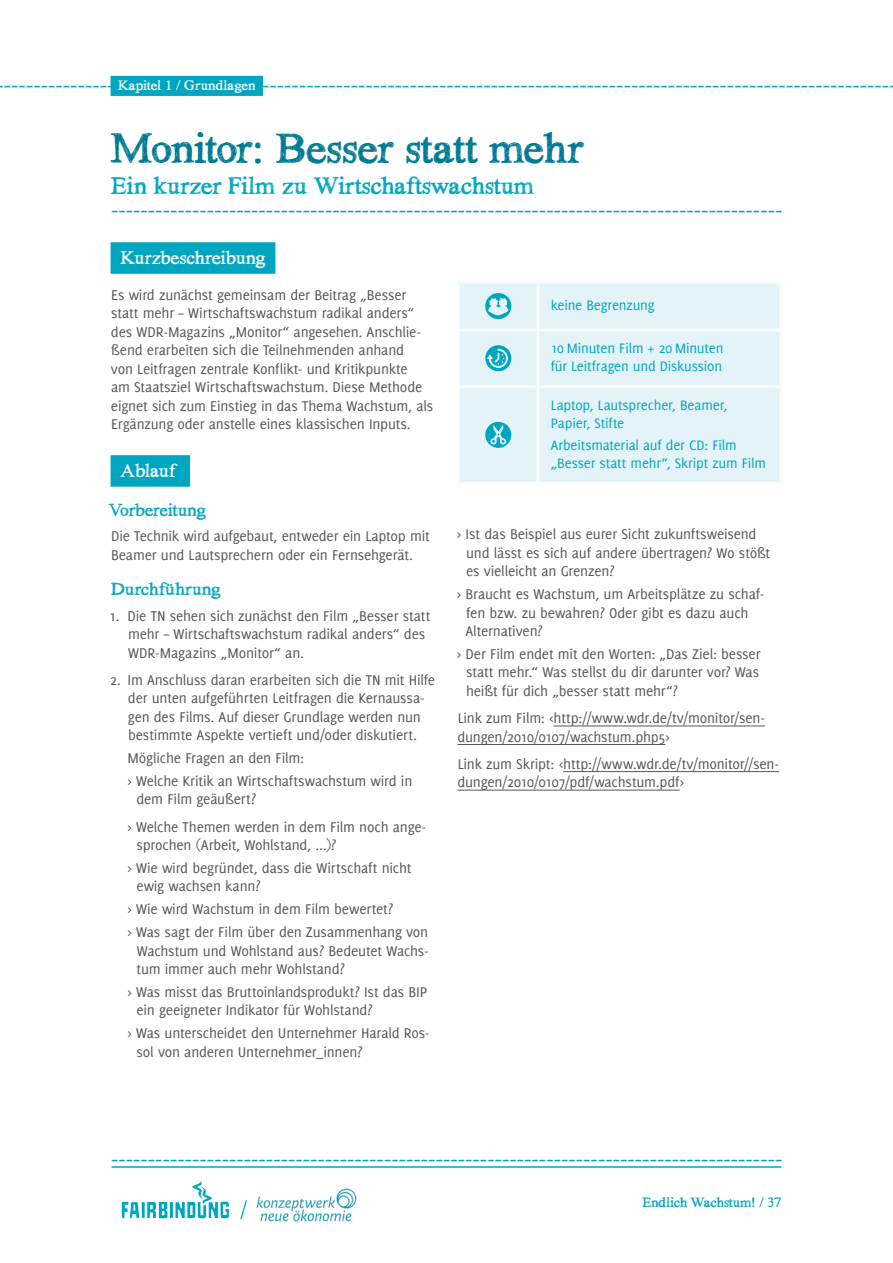
<style>
.page{position:relative;width:893px;height:1263px;background:#fff}
.page>*{position:absolute;margin:0;border:0;box-sizing:border-box;transform-origin:0 0}
.t1{font:45px "Hand TIMES";letter-spacing:-.015em;color:#007a92}
.t2{font:25.5px "Hand TIMES";letter-spacing:-.01em;color:#00a5c0}
.t3{font:19.5px "Hand TIMES";letter-spacing:-.02em;color:#f6fbfc}
.t4{font:18.6px "Hand TIMES";letter-spacing:-.01em;color:#00a5c0}
.t5{font:15.45px/18.6px "Delicious";letter-spacing:-.015em;color:#565655}
.t6{font:15px/18px "Delicious";letter-spacing:-.01em;color:#00a5c0}
.t7{font:14.4px "Hand TIMES";letter-spacing:-.025em;color:#00a5c0}
.t8{font:14.4px "Hand TIMES";letter-spacing:-.015em;color:#f6fbfc}
</style>
<div class="page">
<div style="left:111px;top:76px;width:152px;height:20px;background:#00a5c0"></div>
<hr style="left:112px;top:1166px;width:669px;height:2px;background:#00a5c0">
<svg style="left:121px;top:1181px;width:109px;height:38px"></svg>
<img style="left:240px;top:1188px;width:117px;height:34px">
<svg style="left:240px;top:1200px;width:7px;height:19px"></svg>
<div style="left:111px;top:242px;width:164px;height:32px;background:#00a5c0"></div>
<div style="left:111px;top:455px;width:79px;height:32px;background:#00a5c0"></div>
<div style="left:460px;top:284px;width:319px;height:198px;background:#e3f3f7"></div>
<hr style="left:460px;top:328px;width:76px;height:3px;background:#f6fbfc">
<hr style="left:539px;top:328px;width:240px;height:3px;background:#f6fbfc">
<hr style="left:460px;top:385px;width:76px;height:3px;background:#f6fbfc">
<hr style="left:539px;top:385px;width:240px;height:3px;background:#f6fbfc">
<hr style="left:457px;top:281px;width:81px;height:3px;background:#f8fcfd">
<hr style="left:457px;top:284px;width:3px;height:46px;background:#f8fcfd">
<hr style="left:538px;top:281px;width:244px;height:3px;background:#f8fcfd">
<hr style="left:536px;top:284px;width:3px;height:46px;background:#f8fcfd">
<hr style="left:779px;top:284px;width:3px;height:46px;background:#f8fcfd">
<hr style="left:457px;top:330px;width:3px;height:56px;background:#f8fcfd">
<hr style="left:536px;top:330px;width:3px;height:56px;background:#f8fcfd">
<hr style="left:779px;top:330px;width:3px;height:56px;background:#f8fcfd">
<hr style="left:457px;top:386px;width:3px;height:96px;background:#f8fcfd">
<hr style="left:536px;top:386px;width:3px;height:96px;background:#f8fcfd">
<hr style="left:779px;top:386px;width:3px;height:96px;background:#f8fcfd">
<hr style="left:457px;top:482px;width:81px;height:3px;background:#f8fcfd">
<hr style="left:538px;top:482px;width:244px;height:3px;background:#f8fcfd">
<svg style="left:485px;top:293px;width:26px;height:26px"></svg>
<svg style="left:485px;top:345px;width:26px;height:26px"></svg>
<svg style="left:485px;top:422px;width:26px;height:26px"></svg>
<hr style="left:554px;top:726px;width:211px;height:1px;background:#565655">
<hr style="left:458px;top:744px;width:207px;height:1px;background:#565655">
<hr style="left:563px;top:771px;width:216px;height:1px;background:#565655">
<hr style="left:458px;top:790px;width:222px;height:1px;background:#565655">
<p class="t8" style="left:118px;top:77px;width:139px">Kapitel 1 / Grundlagen</p>
<h1 class="t1" style="left:111px;top:123px;width:475px">Monitor: Besser statt mehr</h1>
<h2 class="t2" style="left:111px;top:172px;width:425px">Ein kurzer Film zu Wirtschaftswachstum</h2>
<p class="t3" style="left:120px;top:247px;width:147px">Kurzbeschreibung</p>
<p class="t5" style="left:111px;top:285px;width:324px">Es wird zunächst gemeinsam der Beitrag „Besser statt mehr – Wirtschaftswachstum radikal anders“ des WDR-Magazins „Monitor“ angesehen. Anschlie&shy;ßend erarbeiten sich die Teilnehmenden anhand<br>von Leitfragen zentrale Konflikt- und Kritikpunkte<br>am Staatsziel Wirtschaftswachstum. Diese Methode eignet sich zum Einstieg in das Thema Wachstum, als Ergänzung oder anstelle eines klassischen Inputs.</p>
<p class="t3" style="left:120px;top:460px;width:57px">Ablauf</p>
<p class="t4" style="left:108px;top:499px;width:99px">Vorbereitung</p>
<p class="t5" style="left:111px;top:527px;width:320px">Die Technik wird aufgebaut, entweder ein Laptop mit<br>Beamer und Lautsprechern oder ein Fernsehgerät.</p>
<p class="t4" style="left:111px;top:579px;width:111px">Durchführung</p>
<p class="t5" style="left:128px;top:606px;width:304px;text-indent:-19px">1. Die TN sehen sich zunächst den Film „Besser statt mehr – Wirtschaftswachstum radikal anders“ des<br>WDR-Magazins „Monitor“ an.</p>
<p class="t5" style="left:110px;top:670px;width:327px;text-align:center">2. Im Anschluss daran erarbeiten sich die TN mit Hilfe der unten aufgeführten Leitfragen die Kernaussa-<br>gen des Films. Auf dieser Grundlage werden nun bestimmte Aspekte vertieft und/oder diskutiert.</p>
<p class="t5" style="left:128px;top:746px;width:286px;line-height:22.8px">Mögliche Fragen an den Film:<br>&gt; Welche Kritik an Wirtschaftswachstum wird in</p>
<p class="t5" style="left:128px;top:786px;width:300px;line-height:27px;text-indent:9px">dem Film geäußert?<br>&gt; Welche Themen werden in dem Film noch ange-</p>
<p class="t5" style="left:128px;top:833px;width:286px;line-height:22.8px;text-indent:9px">sprochen (Arbeit, Wohlstand, ...)?<br>&gt; Wie wird begründet, dass die Wirtschaft nicht</p>
<p class="t5" style="left:128px;top:875px;width:302px;line-height:22.8px;text-indent:9px">ewig wachsen kann?<br>&gt; Wie wird Wachstum in dem Film bewertet?<br>&gt; Was sagt der Film über den Zusammenhang von</p>
<p class="t5" style="left:137px;top:941px;width:294px">Wachstum und Wohlstand aus? Bedeutet Wachs&shy;tum immer auch mehr Wohlstand?</p>
<p class="t5" style="left:136px;top:982px;width:292px;text-indent:-9px">&gt; Was misst das Bruttoinlandsprodukt? Ist das BIP ein geeigneter Indikator für Wohlstand?</p>
<p class="t5" style="left:137px;top:1024px;width:295px;text-indent:-9px">&gt; Was unterscheidet den Unternehmer Harald Ros&shy;sol von anderen Unternehmer_innen?</p>
<p class="t6" style="left:551px;top:296px;width:105px">keine Begrenzung</p>
<p class="t6" style="left:551px;top:339px;width:174px">10 Minuten Film + 20 Minuten für Leitfragen und Diskussion</p>
<p class="t6" style="left:551px;top:396px;width:178px">Laptop, Lautsprecher, Beamer,<br>Papier, Stifte</p>
<p class="t6" style="left:551px;top:436px;width:217px">Arbeitsmaterial auf der CD: Film „Besser statt mehr“, Skript zum Film</p>
<p class="t5" style="left:466px;top:524px;width:306px;text-indent:-9px">&gt; Ist das Beispiel aus eurer Sicht zukunftsweisend und lässt es sich auf andere übertragen? Wo stößt es vielleicht an Grenzen?</p>
<p class="t5" style="left:465px;top:584px;width:300px;text-indent:-9px">&gt; Braucht es Wachstum, um Arbeitsplätze zu schaf&shy;fen bzw. zu bewahren? Oder gibt es dazu auch<br>Alternativen?</p>
<p class="t5" style="left:466px;top:644px;width:296px;text-align:justify;text-indent:-9px">&gt; Der Film endet mit den Worten: „Das Ziel: besser statt mehr.“ Was stellst du dir darunter vor? Was heißt für dich „besser statt mehr“?</p>
<p class="t5" style="left:457px;top:708px;width:309px">Link zum Film: &lt;http://www.wdr.de/tv/monitor/sen&shy;dungen/2010/0107/wachstum.php5&gt;</p>
<p class="t5" style="left:458px;top:754px;width:323px">Link zum Skript: &lt;http://www.wdr.de/tv/monitor//sen&shy;dungen/2010/0107/pdf/wachstum.pdf&gt;</p>
<p class="t7" style="left:642px;top:1194px;width:141px">Endlich Wachstum! / 37</p>
</div>
